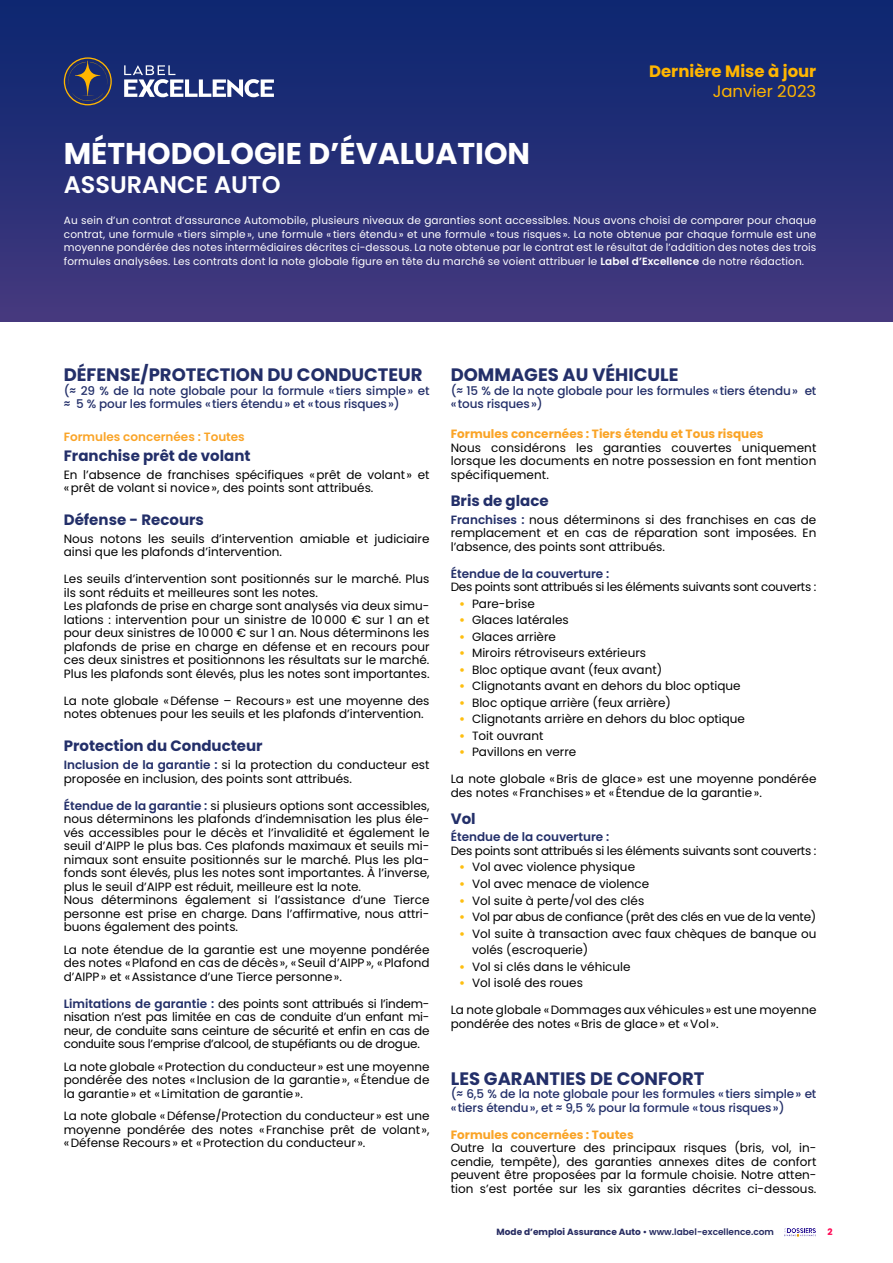
<style>
.page{position:relative;width:893px;height:1263px;background:#fff}
.page>*{position:absolute;margin:0;border:0;box-sizing:border-box;transform-origin:0 0}
.t1{font:700 30px "Poppins";color:#fff}
.t2{font:600 24px "Poppins";color:#fff}
.t3{font:700 18px "Poppins";color:#232f69}
.t4{font:700 16.5px "Poppins";color:#ffb500}
.t5{font:16.5px "Poppins";color:#ffb500}
.t6{font:700 15px "Poppins";color:#232f69}
.t7{font:12px/13.5px "Poppins";color:#000}
.t8{font:500 12px/13.5px "Poppins";letter-spacing:-.01em;color:#232f69}
.t9{font:12px "Poppins";letter-spacing:-.02em;color:#000}
.t10{font:700 12px "Poppins";color:#faa427}
.t11{font:600 12px "Poppins";color:#232f69}
.t12{font:600 12px "Poppins";color:#faa427}
.t13{font:10.5px/13.5px "Poppins";letter-spacing:.01em;color:#fff;text-align:justify}
.t14{font:700 9px "Poppins";color:#262b61}
.t15{font:700 9px "Poppins";color:#ff0050}
.s1{font-weight:600}
.s2{font-weight:600;color:#232f69}
.s3{font-weight:700;color:#febe10}
</style>
<div class="page">
<img style="left:784px;top:1228px;width:32px;height:9px">
<div style="left:0;top:0;width:893px;height:322px;background:linear-gradient(to bottom,#092670,#44387e)"></div>
<svg style="left:64px;top:57px;width:48px;height:48px;background:#3d415f"></svg>
<svg style="left:124px;top:65px;width:150px;height:32px"></svg>
<h3 class="t4" style="left:649px;top:62px;width:169px">Dernière Mise à jour</h3>
<h3 class="t5" style="left:713px;top:81px;width:105px">Janvier 2023</h3>
<h1 class="t1" style="left:64px;top:136px;width:468px">MÉTHODOLOGIE D’ÉVALUATION</h1>
<h2 class="t2" style="left:64px;top:171px;width:218px">ASSURANCE AUTO</h2>
<p class="t13" style="left:64px;top:214px;width:754px">Au sein d’un contrat d’assurance Automobile, plusieurs niveaux de garanties sont accessibles. Nous avons choisi de comparer pour chaque contrat, une formule « tiers simple», une formule « tiers étendu» et une formule « tous risques ». La note obtenue par chaque formule est une moyenne pondérée des notes intermédiaires décrites ci-dessous. La note obtenue par le contrat est le résultat de l’addition des notes des trois formules analysées. Les contrats dont la note globale figure en tête du marché se voient attribuer le <span class="s1">Label d’Excellence</span> de notre rédaction.</p>
<h3 class="t3" style="left:64px;top:365px;width:360px">DÉFENSE/PROTECTION DU CONDUCTEUR</h3>
<p class="t8" style="left:64px;top:384px;width:367px">(≈ 29 % de la note globale pour la formule «tiers simple» et ≈ 5 % pour les formules «tiers étendu» et «tous risques»)</p>
<p class="t12" style="left:64px;top:430px;width:183px">Formules concernées : Toutes</p>
<p class="t6" style="left:64px;top:447px;width:188px">Franchise prêt de volant</p>
<p class="t7" style="left:64px;top:468px;width:367px">En l’absence de franchises spécifiques «prêt de volant » et «prêt de volant si novice», des points sont attribués.</p>
<p class="t6" style="left:64px;top:511px;width:142px">Défense - Recours</p>
<p class="t7" style="left:64px;top:532px;width:367px">Nous notons les seuils d’intervention amiable et judiciaire ainsi que les plafonds d’intervention.</p>
<p class="t7" style="left:64px;top:572px;width:367px">Les seuils d’intervention sont positionnés sur le marché. Plus ils sont réduits et meilleures sont les notes.<br>Les plafonds de prise en charge sont analysés via deux simu&shy;lations : intervention pour un sinistre de 10000 € sur 1 an et pour deux sinistres de 10000 € sur 1 an. Nous déterminons les plafonds de prise en charge en défense et en recours pour ces deux sinistres et positionnons les résultats sur le marché.<br>Plus les plafonds sont élevés, plus les notes sont importantes.</p>
<p class="t7" style="left:64px;top:694px;width:367px">La note globale «Défense – Recours» est une moyenne des notes obtenues pour les seuils et les plafonds d’intervention.</p>
<p class="t6" style="left:64px;top:737px;width:200px">Protection du Conducteur</p>
<p class="t7" style="left:64px;top:758px;width:367px"><span class="s2">Inclusion de la garantie :</span> si la protection du conducteur est proposée en inclusion, des points sont attribués.</p>
<p class="t7" style="left:64px;top:799px;width:367px"><span class="s2">Étendue de la garantie :</span> si plusieurs options sont accessibles, nous déterminons les plafonds d’indemnisation les plus éle&shy;vés accessibles pour le décès et l’invalidité et également le seuil d’AIPP le plus bas. Ces plafonds maximaux et seuils mi&shy;nimaux sont ensuite positionnés sur le marché. Plus les pla&shy;fonds sont élevés, plus les notes sont importantes. À l’inverse, plus le seuil d’AIPP est réduit, meilleure est la note.<br>Nous déterminons également si l’assistance d’une Tierce personne est prise en charge. Dans l’affirmative, nous attri&shy;buons également des points.</p>
<p class="t7" style="left:64px;top:943px;width:367px;text-align:justify">La note étendue de la garantie est une moyenne pondérée des notes «Plafond en cas de décès», «Seuil d’AIPP», «Plafond d’AIPP» et «Assistance d’une Tierce personne».</p>
<p class="t7" style="left:64px;top:997px;width:367px;text-align:justify"><span class="s2">Limitations de garantie :</span> des points sont attribués si l’indem&shy;nisation n’est pas limitée en cas de conduite d’un enfant mi&shy;neur, de conduite sans ceinture de sécurité et enfin en cas de conduite sous l’emprise d’alcool, de stupéfiants ou de drogue.</p>
<p class="t7" style="left:64px;top:1060px;width:367px;text-align:justify">La note globale «Protection du conducteur » est une moyenne pondérée des notes « Inclusion de la garantie», «Étendue de la garantie» et « Limitation de garantie».</p>
<p class="t7" style="left:64px;top:1109px;width:367px;text-align:justify">La note globale «Défense/Protection du conducteur » est une moyenne pondérée des notes «Franchise prêt de volant », «Défense Recours» et «Protection du conducteur ».</p>
<h3 class="t3" style="left:451px;top:365px;width:229px">DOMMAGES AU VÉHICULE</h3>
<p class="t8" style="left:451px;top:384px;width:367px">(≈ 15 % de la note globale pour les formules «tiers étendu» et «tous risques»)</p>
<p class="t10" style="left:451px;top:427px;width:314px">Formules concernées : Tiers étendu et Tous risques</p>
<p class="t7" style="left:451px;top:441px;width:367px;text-align:justify">Nous considérons les garanties couvertes uniquement lorsque les documents en notre possession en font mention spécifiquement.</p>
<p class="t6" style="left:451px;top:492px;width:99px">Bris de glace</p>
<p class="t7" style="left:451px;top:513px;width:367px;text-align:justify"><span class="s2">Franchises :</span> nous déterminons si des franchises en cas de remplacement et en cas de réparation sont imposées. En l’absence, des points sont attribués.</p>
<p class="t11" style="left:451px;top:566px;width:160px">Étendue de la couverture :</p>
<p class="t9" style="left:451px;top:580px;width:367px">Des points sont attribués si les éléments suivants sont couverts :</p>
<p class="t7" style="left:459px;top:597px;width:77px"><span class="s3">•</span> Pare-brise</p>
<p class="t7" style="left:459px;top:613px;width:111px"><span class="s3">•</span> Glaces latérales</p>
<p class="t7" style="left:459px;top:630px;width:98px"><span class="s3">•</span> Glaces arrière</p>
<p class="t7" style="left:459px;top:646px;width:188px"><span class="s3">•</span> Miroirs rétroviseurs extérieurs</p>
<p class="t7" style="left:459px;top:663px;width:204px"><span class="s3">•</span> Bloc optique avant (feux avant)</p>
<p class="t7" style="left:459px;top:679px;width:283px"><span class="s3">•</span> Clignotants avant en dehors du bloc optique</p>
<p class="t7" style="left:459px;top:696px;width:213px"><span class="s3">•</span> Bloc optique arrière (feux arrière)</p>
<p class="t7" style="left:459px;top:712px;width:287px"><span class="s3">•</span> Clignotants arrière en dehors du bloc optique</p>
<p class="t7" style="left:459px;top:729px;width:86px"><span class="s3">•</span> Toit ouvrant</p>
<p class="t7" style="left:459px;top:745px;width:119px"><span class="s3">•</span> Pavillons en verre</p>
<p class="t7" style="left:451px;top:772px;width:367px">La note globale «Bris de glace» est une moyenne pondérée des notes «Franchises» et «Étendue de la garantie».</p>
<p class="t6" style="left:451px;top:810px;width:26px">Vol</p>
<p class="t11" style="left:451px;top:830px;width:160px">Étendue de la couverture :</p>
<p class="t9" style="left:451px;top:844px;width:367px">Des points sont attribués si les éléments suivants sont couverts :</p>
<p class="t7" style="left:459px;top:860px;width:177px"><span class="s3">•</span> Vol avec violence physique</p>
<p class="t7" style="left:459px;top:877px;width:191px"><span class="s3">•</span> Vol avec menace de violence</p>
<p class="t7" style="left:459px;top:893px;width:187px"><span class="s3">•</span> Vol suite à perte/vol des clés</p>
<p class="t9" style="left:459px;top:910px;width:359px"><span class="s3">•</span> Vol par abus de confiance (prêt des clés en vue de la vente)</p>
<p class="t7" style="left:472px;top:925px;width:346px;line-height:16.5px;text-indent:-13px"><span class="s3">•</span> Vol suite à transaction avec faux chèques de banque ou volés (escroquerie)</p>
<p class="t7" style="left:459px;top:959px;width:173px"><span class="s3">•</span> Vol si clés dans le véhicule</p>
<p class="t7" style="left:459px;top:976px;width:125px"><span class="s3">•</span> Vol isolé des roues</p>
<p class="t7" style="left:451px;top:1003px;width:367px">La note globale «Dommages aux véhicules» est une moyenne pondérée des notes «Bris de glace» et «Vol ».</p>
<h3 class="t3" style="left:451px;top:1068px;width:255px">LES GARANTIES DE CONFORT</h3>
<p class="t8" style="left:451px;top:1087px;width:367px">(≈ 6,5 % de la note globale pour les formules «tiers simple» et «tiers étendu», et ≈ 9,5 % pour la formule «tous risques»)</p>
<p class="t10" style="left:451px;top:1127px;width:184px">Formules concernées : Toutes</p>
<p class="t7" style="left:451px;top:1141px;width:367px;text-align:justify">Outre la couverture des principaux risques (bris, vol, in&shy;cendie, tempête), des garanties annexes dites de confort peuvent être proposées par la formule choisie. Notre atten&shy;tion s’est portée sur les six garanties décrites ci-dessous.</p>
<p class="t14" style="left:497px;top:1226px;width:279px">Mode d’emploi Assurance Auto <span class="s1">• www.label-excellence.com</span></p>
<p class="t15" style="left:828px;top:1226px;width:7px">2</p>
</div>
